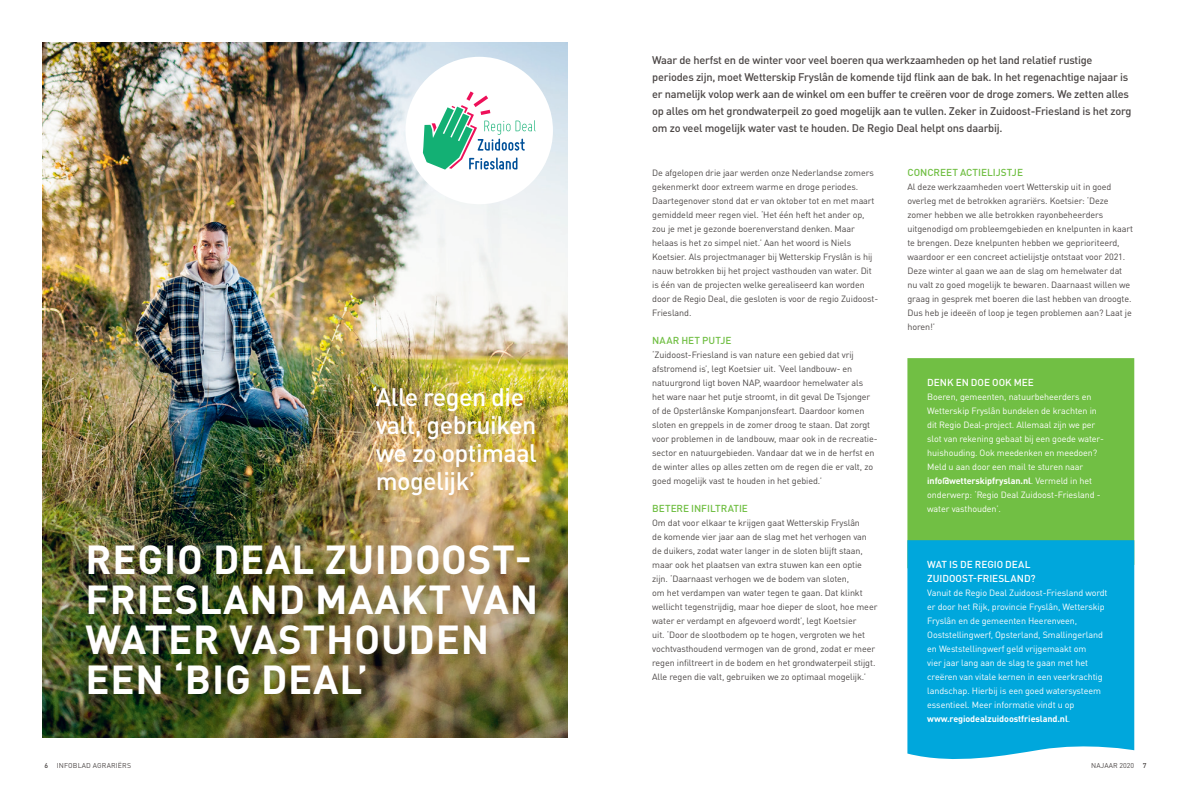
<style>
.page{position:relative;width:1191px;height:794px;background:#fff}
.page>*{position:absolute;margin:0;border:0;box-sizing:border-box;transform-origin:0 0}
.t1{font:700 40px/40px "DIN Pro";letter-spacing:.02em;color:#fff}
.t2{font:500 25px/28px "DIN";letter-spacing:-.02em;color:#fff}
.t3{font:500 11px/17px "DIN Pro";letter-spacing:-.02em;color:#4c4746}
.t4{font:500 10px/14px "DIN Pro";letter-spacing:-.005em;color:#fff}
.t5{font:500 10px "DIN Pro";color:#71bf44}
.t6{font:9px/14px "DIN Pro";letter-spacing:-.01em;color:#4c4746}
.t7{font:9px/14px "DIN Pro";letter-spacing:-.01em;color:#fff}
.t8{font:7px "DIN Pro";letter-spacing:.02em;color:#4c4746}
.s1{font-weight:700}
.s2{font-weight:500}
</style>
<div class="page">
<img style="left:43px;top:43px;width:524px;height:694px">
<div style="left:405px;top:57px;width:148px;height:147px;background:#fff;border-radius:50%"></div>
<svg style="left:423px;top:91px;width:112px;height:79px"></svg>
<div style="left:907px;top:358px;width:227px;height:182px;background:#71bf44"></div>
<div style="left:907px;top:540px;width:227px;height:219px;background:#00a7dc"></div>
<h2 class="t2" style="left:371px;top:382px;width:167px">‘Alle regen die valt, gebruiken we zo optimaal mogelijk’</h2>
<h1 class="t1" style="left:85px;top:535px;width:454px">REGIO DEAL ZUIDOOST-<br>FRIESLAND MAAKT VAN<br>WATER VASTHOUDEN<br>EEN ‘BIG DEAL’</h1>
<p class="t3" style="left:652px;top:51px;width:481px">Waar de herfst en de winter voor veel boeren qua werkzaamheden op het land relatief rustige periodes zijn, moet Wetterskip Fryslân de komende tijd flink aan de bak. In het regenachtige najaar is er namelijk volop werk aan de winkel om een buffer te creëren voor de droge zomers. We zetten alles op alles om het grondwaterpeil zo goed mogelijk aan te vullen. Zeker in Zuidoost-Friesland is het zorg om zo veel mogelijk water vast te houden. De Regio Deal helpt ons daarbij.</p>
<p class="t6" style="left:652px;top:165px;width:228px">De afgelopen drie jaar werden onze Nederlandse zomers gekenmerkt door extreem warme en droge periodes.<br>Daartegenover stond dat er van oktober tot en met maart gemiddeld meer regen viel. ‘Het één heft het ander op, zou je met je gezonde boerenverstand denken. Maar helaas is het zo simpel niet.’ Aan het woord is Niels Koetsier. Als projectmanager bij Wetterskip Fryslân is hij nauw betrokken bij het project vasthouden van water. Dit is één van de projecten welke gerealiseerd kan worden door de Regio Deal, die gesloten is voor de regio Zuidoost-Friesland.</p>
<p class="t5" style="left:652px;top:334px;width:81px">NAAR HET PUTJE</p>
<p class="t6" style="left:652px;top:347px;width:227px">‘Zuidoost-Friesland is van nature een gebied dat vrij afstromend is’, legt Koetsier uit. ‘Veel landbouw- en natuurgrond ligt boven NAP, waardoor hemelwater als het ware naar het putje stroomt, in dit geval De Tsjonger of de Opsterlânske Kompanjonsfeart. Daardoor komen sloten en greppels in de zomer droog te staan. Dat zorgt voor problemen in de landbouw, maar ook in de recreatie&shy;sector en natuurgebieden. Vandaar dat we in de herfst en de winter alles op alles zetten om de regen die er valt, zo goed mogelijk vast te houden in het gebied.’</p>
<p class="t5" style="left:652px;top:502px;width:97px">BETERE INFILTRATIE</p>
<p class="t6" style="left:652px;top:515px;width:227px">Om dat voor elkaar te krijgen gaat Wetterskip Fryslân<br>de komende vier jaar aan de slag met het verhogen van de duikers, zodat water langer in de sloten blijft staan, maar ook het plaatsen van extra stuwen kan een optie zijn. ‘Daarnaast verhogen we de bodem van sloten,<br>om het verdampen van water tegen te gaan. Dat klinkt wellicht tegenstrijdig, maar hoe dieper de sloot, hoe meer water er verdampt en afgevoerd wordt’, legt Koetsier<br>uit. ‘Door de slootbodem op te hogen, vergroten we het vochtvasthoudend vermogen van de grond, zodat er meer regen infiltreert in de bodem en het grondwaterpeil stijgt.<br>Alle regen die valt, gebruiken we zo optimaal mogelijk.’</p>
<p class="t5" style="left:907px;top:166px;width:117px">CONCREET ACTIELIJSTJE</p>
<p class="t6" style="left:907px;top:179px;width:227px">Al deze werkzaamheden voert Wetterskip uit in goed overleg met de betrokken agrariërs. Koetsier: ‘Deze zomer hebben we alle betrokken rayonbeheerders uitgenodigd om probleemgebieden en knelpunten in kaart te brengen. Deze knelpunten hebben we geprioriteerd, waardoor er een concreet actielijstje ontstaat voor 2021.<br>Deze winter al gaan we aan de slag om hemelwater dat nu valt zo goed mogelijk te bewaren. Daarnaast willen we graag in gesprek met boeren die last hebben van droogte.<br>Dus heb je ideeën of loop je tegen problemen aan? Laat je horen!’</p>
<p class="t4" style="left:927px;top:375px;width:108px">DENK EN DOE OOK MEE</p>
<p class="t7" style="left:927px;top:389px;width:178px">Boeren, gemeenten, natuurbeheerders en Wetterskip Fryslân bundelen de krachten in dit Regio Deal-project. Allemaal zijn we per slot van rekening gebaat bij een goede water&shy;huishouding. Ook meedenken en meedoen?<br>Meld u aan door een mail te sturen naar <span class="s1">info@wetterskipfryslan.nl</span>. Vermeld in het onderwerp: ‘Regio Deal Zuidoost-Friesland - water vasthouden’.</p>
<p class="t4" style="left:927px;top:557px;width:110px">WAT IS DE REGIO DEAL<br>ZUIDOOST-FRIESLAND?</p>
<p class="t7" style="left:927px;top:585px;width:182px">Vanuit de Regio Deal Zuidoost-Friesland wordt er door het Rijk, provincie Fryslân, Wetterskip Fryslân en de gemeenten Heerenveen, Ooststellingwerf, Opsterland, Smallingerland en Weststellingwerf geld vrijgemaakt om<br>vier jaar lang aan de slag te gaan met het creëren van vitale kernen in een veerkrachtig landschap. Hierbij is een goed watersysteem essentieel. Meer informatie vindt u op <span class="s1">www.regiodealzuidoostfriesland.nl</span>.</p>
<p class="t8" style="left:44px;top:760px;width:88px"><span class="s2">6</span> INFOBLAD AGRARIËRS</p>
<p class="t8" style="left:1091px;top:760px;width:57px">NAJAAR 2020 <span class="s2">7</span></p>
</div>
